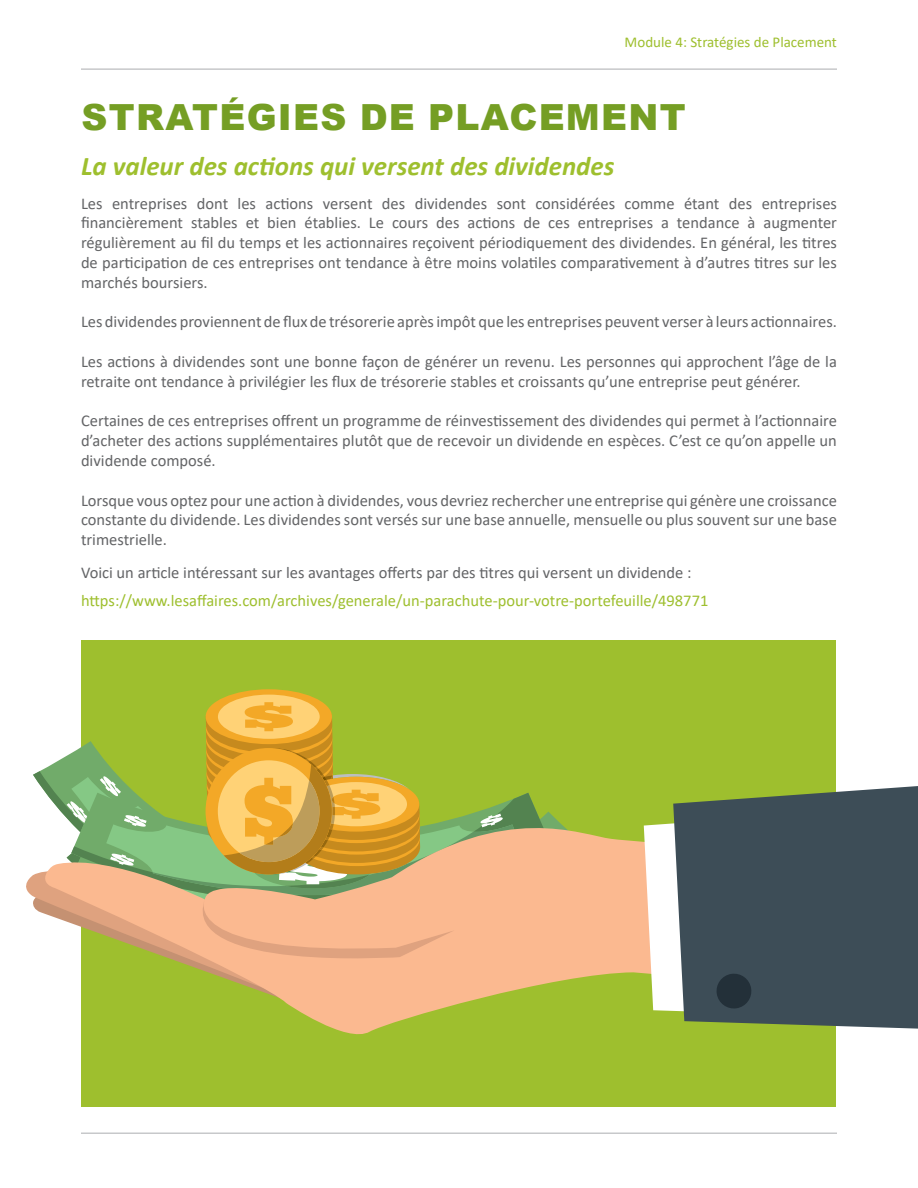
<style>
.page{position:relative;width:918px;height:1188px;background:#fff}
.page>*{position:absolute;margin:0;border:0;box-sizing:border-box;transform-origin:0 0}
.t1{font:900 36px "Arial";letter-spacing:.035em;color:#759e24}
.t2{font:italic 700 27px "Calibri";color:#9ebf2e}
.t3{font:16.5px/19.8px "Calibri";color:#636466;text-align:justify}
.t4{font:16.5px "Calibri";color:#9ebf2e}
.t5{font:15px "Calibri";color:#9ebf2e}
</style>
<div class="page">
<hr style="left:81px;top:1132px;width:756px;height:2px;background:#c7c8ca">
<hr style="left:81px;top:68px;width:756px;height:2px;background:#c7c8ca">
<div style="left:82px;top:641px;width:754px;height:466px;background:#9ebf2e"></div>
<svg style="left:206px;top:689px;width:126px;height:55px"></svg>
<div style="left:218px;top:695px;width:102px;height:44px;background:#ffd276;border-radius:50%"></div>
<svg style="left:81px;top:821px;width:563px;height:224px"></svg>
<svg style="left:33px;top:698px;width:525px;height:274px"></svg>
<svg style="left:644px;top:823px;width:29px;height:188px;background:#f8f3e6"></svg>
<svg style="left:673px;top:786px;width:245px;height:243px;background:#48595a"></svg>
<svg style="left:715px;top:972px;width:38px;height:38px"></svg>
<p class="t5" style="left:625px;top:32px;width:214px">Module 4: Stratégies de Placement</p>
<h1 class="t1" style="left:82px;top:91px;width:606px">STRATÉGIES DE PLACEMENT</h1>
<h2 class="t2" style="left:81px;top:147px;width:535px">La valeur des actions qui versent des dividendes</h2>
<p class="t3" style="left:81px;top:193px;width:758px">Les entreprises dont les actions versent des dividendes sont considérées comme étant des entreprises financièrement stables et bien établies. Le cours des actions de ces entreprises a tendance à augmenter régulièrement au fil du temps et les actionnaires reçoivent périodiquement des dividendes. En général, les titres de participation de ces entreprises ont tendance à être moins volatiles comparativement à d’autres titres sur les marchés boursiers.</p>
<p class="t3" style="left:81px;top:312px;width:757px">Les dividendes proviennent de flux de trésorerie après impôt que les entreprises peuvent verser à leurs actionnaires.</p>
<p class="t3" style="left:81px;top:351px;width:757px">Les actions à dividendes sont une bonne façon de générer un revenu. Les personnes qui approchent l’âge de la retraite ont tendance à privilégier les flux de trésorerie stables et croissants qu’une entreprise peut générer.</p>
<p class="t3" style="left:81px;top:411px;width:758px">Certaines de ces entreprises offrent un programme de réinvestissement des dividendes qui permet à l’actionnaire d’acheter des actions supplémentaires plutôt que de recevoir un dividende en espèces. C’est ce qu’on appelle un dividende composé.</p>
<p class="t3" style="left:81px;top:490px;width:757px">Lorsque vous optez pour une action à dividendes, vous devriez rechercher une entreprise qui génère une croissance constante du dividende. Les dividendes sont versés sur une base annuelle, mensuelle ou plus souvent sur une base trimestrielle.</p>
<p class="t3" style="left:81px;top:563px;width:612px">Voici un article intéressant sur les avantages offerts par des titres qui versent un dividende :</p>
<p class="t4" style="left:81px;top:589px;width:629px">https://www.lesaffaires.com/archives/generale/un-parachute-pour-votre-portefeuille/498771</p>
</div>
